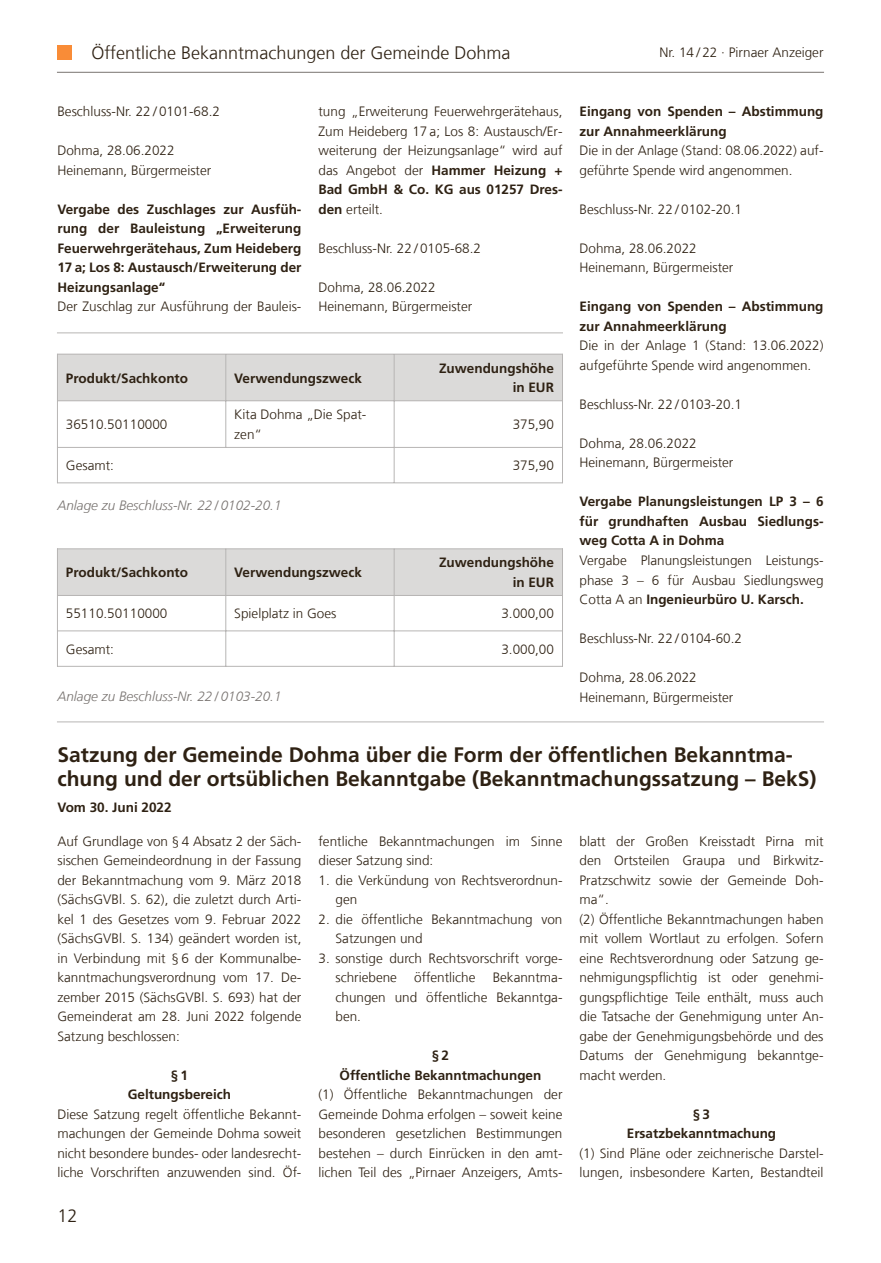
<style>
.page{position:relative;width:881px;height:1263px;background:#fff}
.page>*{position:absolute;margin:0;border:0;box-sizing:border-box;transform-origin:0 0}
.t1{font:700 21px/24px "Frutiger LT Com";color:#2e2113}
.t2{font:300 18px "Frutiger LT Com";color:#2e2113}
.t3{font:300 13.5px/19.5px "Frutiger LT Com";color:#2e2113}
.t4{font:700 13.5px/19.5px "Frutiger LT Com";color:#2e2113;text-align:center}
.t5{font:italic 300 13.5px "Frutiger LT Com";color:#787370}
.s1{font-weight:700}
</style>
<div class="page">
<div style="left:57px;top:45px;width:15px;height:15px;background:#f98c37"></div>
<hr style="left:57px;top:72px;width:766px;height:1px;background:#787370">
<div style="left:57px;top:549px;width:505px;height:46px;background:#dbdad9"></div>
<hr style="left:57px;top:548px;width:1px;height:119px;background:#b7b5b4">
<hr style="left:562px;top:548px;width:1px;height:119px;background:#b7b5b4">
<hr style="left:225px;top:549px;width:1px;height:117px;background:#b7b5b4">
<hr style="left:393px;top:549px;width:1px;height:117px;background:#b7b5b4">
<hr style="left:57px;top:548px;width:505px;height:1px;background:#b7b5b4">
<hr style="left:57px;top:595px;width:505px;height:1px;background:#b7b5b4">
<hr style="left:57px;top:630px;width:505px;height:1px;background:#b7b5b4">
<hr style="left:57px;top:666px;width:505px;height:1px;background:#b7b5b4">
<div style="left:57px;top:354px;width:505px;height:47px;background:#dbdad9"></div>
<hr style="left:57px;top:354px;width:1px;height:129px;background:#b7b5b4">
<hr style="left:562px;top:354px;width:1px;height:129px;background:#b7b5b4">
<hr style="left:225px;top:354px;width:1px;height:93px;background:#b7b5b4">
<hr style="left:393px;top:354px;width:1px;height:129px;background:#b7b5b4">
<hr style="left:57px;top:354px;width:505px;height:1px;background:#b7b5b4">
<hr style="left:57px;top:400px;width:505px;height:1px;background:#b7b5b4">
<hr style="left:57px;top:447px;width:505px;height:1px;background:#b7b5b4">
<hr style="left:57px;top:482px;width:505px;height:1px;background:#b7b5b4">
<hr style="left:57px;top:332px;width:505px;height:1px;background:#b7b5b4">
<hr style="left:57px;top:721px;width:766px;height:1px;background:#b7b5b4">
<h2 class="t2" style="left:91px;top:46px;width:420px">Öffentliche Bekanntmachungen der Gemeinde Dohma</h2>
<p class="t3" style="left:659px;top:44px;width:166px">Nr. 14 / 22 · Pirnaer Anzeiger</p>
<p class="t3" style="left:57px;top:103px;width:164px">Beschluss-Nr. 22 / 0101-68.2</p>
<p class="t3" style="left:57px;top:142px;width:155px">Dohma, 28.06.2022<br>Heinemann, Bürgermeister</p>
<p class="t4" style="left:57px;top:201px;width:245px;text-align:justify">Vergabe des Zuschlages zur Ausfüh&shy;rung der Bauleistung „Erweiterung Feuerwehrgerätehaus, Zum Heideberg 17 a; Los 8: Austausch/Erweiterung der Heizungsanlage“</p>
<p class="t3" style="left:57px;top:298px;width:245px">Der Zuschlag zur Ausführung der Bauleis-</p>
<p class="t3" style="left:318px;top:103px;width:245px;text-align:justify">tung „Erweiterung Feuerwehrgerätehaus, Zum Heideberg 17 a; Los 8: Austausch/Er&shy;weiterung der Heizungsanlage“ wird auf das Angebot der <span class="s1">Hammer Heizung + Bad GmbH &amp; Co. KG aus 01257 Dres&shy;den</span> erteilt.</p>
<p class="t3" style="left:318px;top:240px;width:164px">Beschluss-Nr. 22 / 0105-68.2</p>
<p class="t3" style="left:318px;top:279px;width:155px">Dohma, 28.06.2022<br>Heinemann, Bürgermeister</p>
<p class="t4" style="left:66px;top:369px;width:124px">Produkt/Sachkonto</p>
<p class="t4" style="left:234px;top:369px;width:129px">Verwendungszweck</p>
<p class="t4" style="left:439px;top:360px;width:116px;text-align:right">Zuwendungshöhe in EUR</p>
<p class="t3" style="left:66px;top:416px;width:103px">36510.50110000</p>
<p class="t3" style="left:234px;top:406px;width:134px">Kita Dohma „Die Spat&shy;zen“</p>
<p class="t3" style="left:512px;top:416px;width:43px">375,90</p>
<p class="t3" style="left:66px;top:457px;width:49px">Gesamt:</p>
<p class="t3" style="left:512px;top:457px;width:43px">375,90</p>
<p class="t5" style="left:57px;top:500px;width:225px">Anlage zu Beschluss-Nr. 22 / 0102-20.1</p>
<p class="t4" style="left:66px;top:564px;width:124px">Produkt/Sachkonto</p>
<p class="t4" style="left:234px;top:564px;width:129px">Verwendungszweck</p>
<p class="t4" style="left:439px;top:554px;width:116px;text-align:right">Zuwendungshöhe in EUR</p>
<p class="t3" style="left:66px;top:605px;width:103px">55110.50110000</p>
<p class="t3" style="left:234px;top:605px;width:104px">Spielplatz in Goes</p>
<p class="t3" style="left:501px;top:605px;width:54px">3.000,00</p>
<p class="t3" style="left:66px;top:640px;width:49px">Gesamt:</p>
<p class="t3" style="left:501px;top:640px;width:54px">3.000,00</p>
<p class="t5" style="left:57px;top:691px;width:225px">Anlage zu Beschluss-Nr. 22 / 0103-20.1</p>
<p class="t4" style="left:579px;top:103px;width:245px;text-align:left">Eingang von Spenden – Abstimmung zur Annahmeerklärung</p>
<p class="t3" style="left:579px;top:142px;width:245px">Die in der Anlage (Stand: 08.06.2022) auf&shy;geführte Spende wird angenommen.</p>
<p class="t3" style="left:579px;top:201px;width:164px">Beschluss-Nr. 22 / 0102-20.1</p>
<p class="t3" style="left:579px;top:240px;width:155px">Dohma, 28.06.2022<br>Heinemann, Bürgermeister</p>
<p class="t4" style="left:579px;top:298px;width:245px;text-align:left">Eingang von Spenden – Abstimmung zur Annahmeerklärung</p>
<p class="t3" style="left:579px;top:337px;width:245px">Die in der Anlage 1 (Stand: 13.06.2022) aufgeführte Spende wird angenommen.</p>
<p class="t3" style="left:579px;top:396px;width:164px">Beschluss-Nr. 22 / 0103-20.1</p>
<p class="t3" style="left:579px;top:435px;width:155px">Dohma, 28.06.2022<br>Heinemann, Bürgermeister</p>
<p class="t4" style="left:579px;top:493px;width:245px;text-align:justify">Vergabe Planungsleistungen LP 3 – 6 für grundhaften Ausbau Siedlungs&shy;weg Cotta A in Dohma</p>
<p class="t3" style="left:579px;top:552px;width:245px;text-align:justify">Vergabe Planungsleistungen Leistungs&shy;phase 3 – 6 für Ausbau Siedlungsweg Cotta A an <span class="s1">Ingenieurbüro U. Karsch.</span></p>
<p class="t3" style="left:579px;top:630px;width:164px">Beschluss-Nr. 22 / 0104-60.2</p>
<p class="t3" style="left:579px;top:669px;width:155px">Dohma, 28.06.2022<br>Heinemann, Bürgermeister</p>
<h1 class="t1" style="left:57px;top:745px;width:760px">Satzung der Gemeinde Dohma über die Form der öffentlichen Bekanntma&shy;chung und der ortsüblichen Bekanntgabe (Bekanntmachungssatzung – BekS)</h1>
<p class="t4" style="left:57px;top:799px;width:116px">Vom 30. Juni 2022</p>
<p class="t3" style="left:57px;top:833px;width:245px;text-align:justify">Auf Grundlage von § 4 Absatz 2 der Säch&shy;sischen Gemeindeordnung in der Fassung der Bekanntmachung vom 9. März 2018 (SächsGVBl. S. 62), die zuletzt durch Arti&shy;kel 1 des Gesetzes vom 9. Februar 2022 (SächsGVBl. S. 134) geändert worden ist, in Verbindung mit § 6 der Kommunalbe&shy;kanntmachungsverordnung vom 17. De&shy;zember 2015 (SächsGVBl. S. 693) hat der Gemeinderat am 28. Juni 2022 folgende Satzung beschlossen:</p>
<p class="t4" style="left:128px;top:1067px;width:105px">§1<br>Geltungsbereich</p>
<p class="t3" style="left:57px;top:1106px;width:245px;text-align:justify">Diese Satzung regelt öffentliche Bekannt&shy;machungen der Gemeinde Dohma soweit nicht besondere bundes- oder landesrecht&shy;liche Vorschriften anzuwenden sind. Öf-</p>
<p class="t3" style="left:318px;top:833px;width:245px">fentliche Bekanntmachungen im Sinne dieser Satzung sind:</p>
<p class="t3" style="left:335px;top:872px;width:228px;text-indent:-17px">1. die Verkündung von Rechtsverordnun&shy;gen</p>
<p class="t3" style="left:335px;top:911px;width:228px;text-indent:-17px">2. die öffentliche Bekanntmachung von<br>Satzungen und</p>
<p class="t3" style="left:335px;top:950px;width:228px;text-indent:-17px">3. sonstige durch Rechtsvorschrift vorge&shy;schriebene</p>
<p class="t3" style="left:579px;top:833px;width:245px">blatt der Großen Kreisstadt Pirna mit den Ortsteilen Graupa und Birkwitz-Pratzschwitz sowie der Gemeinde Doh&shy;ma“.<br>(2) Öffentliche Bekanntmachungen haben mit vollem Wortlaut zu erfolgen. Sofern eine Rechtsverordnung oder Satzung ge&shy;nehmigungspflichtig ist oder genehmi&shy;gungspflichtige Teile enthält, muss auch die Tatsache der Genehmigung unter An&shy;gabe der Genehmigungsbehörde und des Datums der Genehmigung bekanntge&shy;macht werden.</p>
<p class="t4" style="left:626px;top:1106px;width:151px">§3<br>Ersatzbekanntmachung</p>
<p class="t3" style="left:579px;top:1145px;width:245px">(1) Sind Pläne oder zeichnerische Darstel&shy;lungen, insbesondere Karten, Bestandteil</p>
<p class="t3" style="left:414px;top:969px;width:63px">öffentliche</p>
<p class="t3" style="left:335px;top:969px;width:228px;text-align:justify;text-indent:157px">Bekanntma&shy;chungen und öffentliche Bekanntga&shy;ben.</p>
<p class="t4" style="left:339px;top:1047px;width:203px">§2<br>Öffentliche Bekanntmachungen</p>
<p class="t3" style="left:318px;top:1086px;width:245px;text-align:justify">(1) Öffentliche Bekanntmachungen der Gemeinde Dohma erfolgen – soweit keine besonderen gesetzlichen Bestimmungen bestehen – durch Einrücken in den amt&shy;lichen Teil des „Pirnaer Anzeigers, Amts-</p>
<h2 class="t2" style="left:57px;top:1209px;width:22px">12</h2>
</div>
